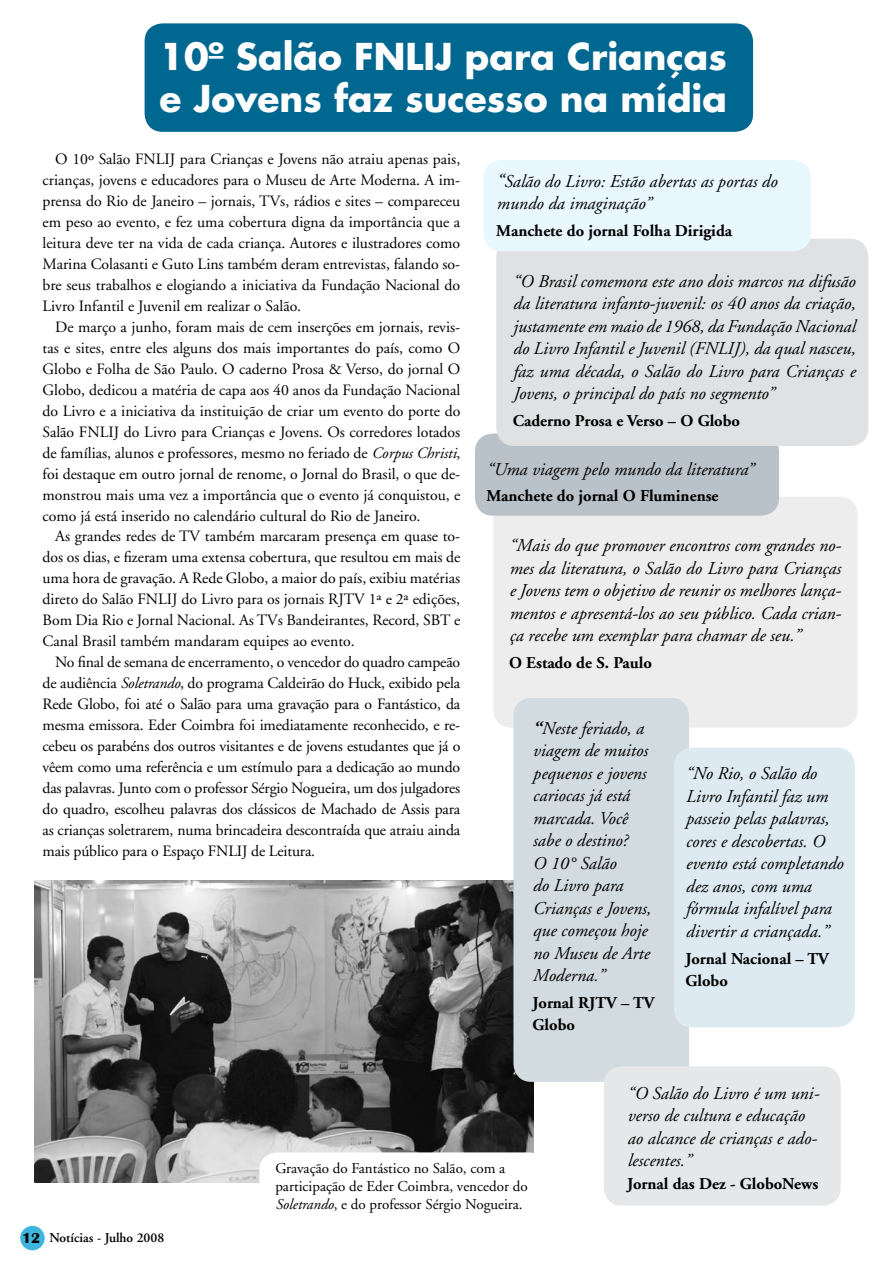
<style>
.page{position:relative;width:893px;height:1263px;background:#fff}
.page>*{position:absolute;margin:0;border:0;box-sizing:border-box;transform-origin:0 0}
.t1{font:700 36px/42px "Futura";color:#fff}
.t2{font:italic 18px/22.5px "Adobe Garamond";color:#000}
.t3{font:700 16.5px/22.5px "Adobe Garamond";color:#000}
.t4{font:15.75px/21px "Adobe Garamond";color:#000;text-align:justify}
.t5{font:15px/18px "Adobe Garamond";color:#000}
.t6{font:600 13.5px "Adobe Garamond";color:#000}
.s1{font-style:italic}
.s2{font-size:19.5px}
.s3{font-weight:700}
.s4{font-family:"Britannic";font-weight:700;font-size:15px}
</style>
<div class="page">
<div style="left:20px;top:1226px;width:25px;height:24px;background:#3eb5dd;border-radius:50%"></div>
<img style="left:34px;top:880px;width:500px;height:302px">
<div style="left:493px;top:497px;width:365px;height:231px;background:#ededee;border-radius:18px"></div>
<div style="left:513px;top:698px;width:176px;height:384px;background:#d2dbdf;border-radius:18px"></div>
<div style="left:674px;top:748px;width:181px;height:279px;background:#ddeaf1;border-radius:18px"></div>
<div style="left:475px;top:433px;width:304px;height:83px;background:#b9c2c8;border-radius:18px"></div>
<div style="left:496px;top:239px;width:372px;height:207px;background:#e0e1e2;border-radius:18px"></div>
<div style="left:483px;top:160px;width:328px;height:91px;background:#e9f7fe;border-radius:18px"></div>
<div style="left:145px;top:23px;width:608px;height:109px;background:#006890;border-radius:18px"></div>
<div style="left:604px;top:1066px;width:237px;height:139px;background:#e6e7e8;border-radius:18px"></div>
<div style="left:259px;top:1152px;width:287px;height:70px;background:#fff;border-radius:18px"></div>
<h1 class="t1" style="left:159px;top:35px;width:569px">10º Salão FNLIJ para Crianças e Jovens faz sucesso na mídia</h1>
<p class="t4" style="left:43px;top:148px;width:419px;text-indent:13px">O 10º Salão FNLIJ para Crianças e Jovens não atraiu apenas pais, crianças, jovens e educadores para o Museu de Arte Moderna. A im&shy;prensa do Rio de Janeiro – jornais, TVs, rádios e sites – compareceu em peso ao evento, e fez uma cobertura digna da importância que a leitura deve ter na vida de cada criança. Autores e ilustradores como Marina Colasanti e Guto Lins também deram entrevistas, falando so&shy;bre seus trabalhos e elogiando a iniciativa da Fundação Nacional do Livro Infantil e Juvenil em realizar o Salão.</p>
<p class="t4" style="left:43px;top:316px;width:419px;text-indent:13px">De março a junho, foram mais de cem inserções em jornais, revis&shy;tas e sites, entre eles alguns dos mais importantes do país, como O Globo e Folha de São Paulo. O caderno Prosa &amp; Verso, do jornal O Globo, dedicou a matéria de capa aos 40 anos da Fundação Nacional do Livro e a iniciativa da instituição de criar um evento do porte do Salão FNLIJ do Livro para Crianças e Jovens. Os corredores lotados de famílias, alunos e professores, mesmo no feriado de <span class="s1">Corpus Christi</span>, foi destaque em outro jornal de renome, o Jornal do Brasil, o que de&shy;monstrou mais uma vez a importância que o evento já conquistou, e como já está inserido no calendário cultural do Rio de Janeiro.</p>
<p class="t4" style="left:43px;top:526px;width:419px;text-indent:13px">As grandes redes de TV também marcaram presença em quase to&shy;dos os dias, e fizeram uma extensa cobertura, que resultou em mais de uma hora de gravação. A Rede Globo, a maior do país, exibiu matérias direto do Salão FNLIJ do Livro para os jornais RJTV 1ª e 2ª edições, Bom Dia Rio e Jornal Nacional. As TVs Bandeirantes, Record, SBT e Canal Brasil também mandaram equipes ao evento.</p>
<p class="t4" style="left:43px;top:652px;width:419px;text-indent:13px">No final de semana de encerramento, o vencedor do quadro campeão de audiência <span class="s1">Soletrando</span>, do programa Caldeirão do Huck, exibido pela Rede Globo, foi até o Salão para uma gravação para o Fantástico, da mesma emissora. Eder Coimbra foi imediatamente reconhecido, e re&shy;cebeu os parabéns dos outros visitantes e de jovens estudantes que já o vêem como uma referência e um estímulo para a dedicação ao mundo das palavras. Junto com o professor Sérgio Nogueira, um dos julgadores do quadro, escolheu palavras dos clássicos de Machado de Assis para as crianças soletrarem, numa brincadeira descontraída que atraiu ainda mais público para o Espaço FNLIJ de Leitura.</p>
<p class="t2" style="left:496px;top:170px;width:282px"><span class="s2">“</span>Salão do Livro: Estão abertas as portas do mundo da imaginação”</p>
<p class="t3" style="left:496px;top:220px;width:237px">Manchete do jornal Folha Dirigida</p>
<p class="t2" style="left:513px;top:270px;width:344px;text-align:justify">“O Brasil comemora este ano dois marcos na difusão da literatura infanto-juvenil: os 40 anos da criação, justamente em maio de 1968, da Fundação Nacional do Livro Infantil e Juvenil (FNLIJ), da qual nasceu, faz uma década, o Salão do Livro para Crianças e Jovens, o principal do país no segmento”</p>
<p class="t3" style="left:513px;top:410px;width:229px">Caderno Prosa e Verso – O Globo</p>
<p class="t2" style="left:486px;top:458px;width:268px">“Uma viagem pelo mundo da literatura”</p>
<p class="t3" style="left:486px;top:485px;width:234px">Manchete do jornal O Fluminense</p>
<p class="t2" style="left:509px;top:535px;width:334px;text-align:justify">“Mais do que promover encontros com grandes no&shy;mes da literatura, o Salão do Livro para Crianças e Jovens tem o objetivo de reunir os melhores lança&shy;mentos e apresentá-los ao seu público. Cada crian&shy;ça recebe um exemplar para chamar de seu.”</p>
<p class="t3" style="left:509px;top:652px;width:144px">O Estado de S. Paulo</p>
<p class="t2" style="left:533px;top:717px;width:120px"><span class="s3">“</span>Neste feriado, a viagem de muitos pequenos e jovens cariocas já está marcada. Você sabe o destino?<br>O 10° Salão<br>do Livro para<br>Crianças e Jovens, que começou hoje no Museu de Arte<br>Moderna.”</p>
<p class="t3" style="left:533px;top:992px;width:123px">Jornal RJTV – TV<br>Globo</p>
<p class="t2" style="left:685px;top:763px;width:159px">“No Rio, o Salão do<br>Livro Infantil faz um passeio pelas palavras, cores e descobertas. O evento está completando dez anos, com uma fórmula infalível para divertir a criançada.”</p>
<p class="t3" style="left:685px;top:947px;width:145px">Jornal Nacional – TV<br>Globo</p>
<p class="t6" style="left:22px;top:1230px;width:144px"><span class="s4">12</span> Notícias - Julho 2008</p>
<p class="t5" style="left:275px;top:1159px;width:254px">Gravação do Fantástico no Salão, com a participação de Eder Coimbra, vencedor do<br><span class="s1">Soletrando</span>, e do professor Sérgio Nogueira.</p>
<p class="t2" style="left:627px;top:1082px;width:194px">“O Salão do Livro é um uni&shy;verso de cultura e educação ao alcance de crianças e ado&shy;lescentes.”</p>
<p class="t3" style="left:627px;top:1173px;width:193px">Jornal das Dez - GloboNews</p>
</div>
